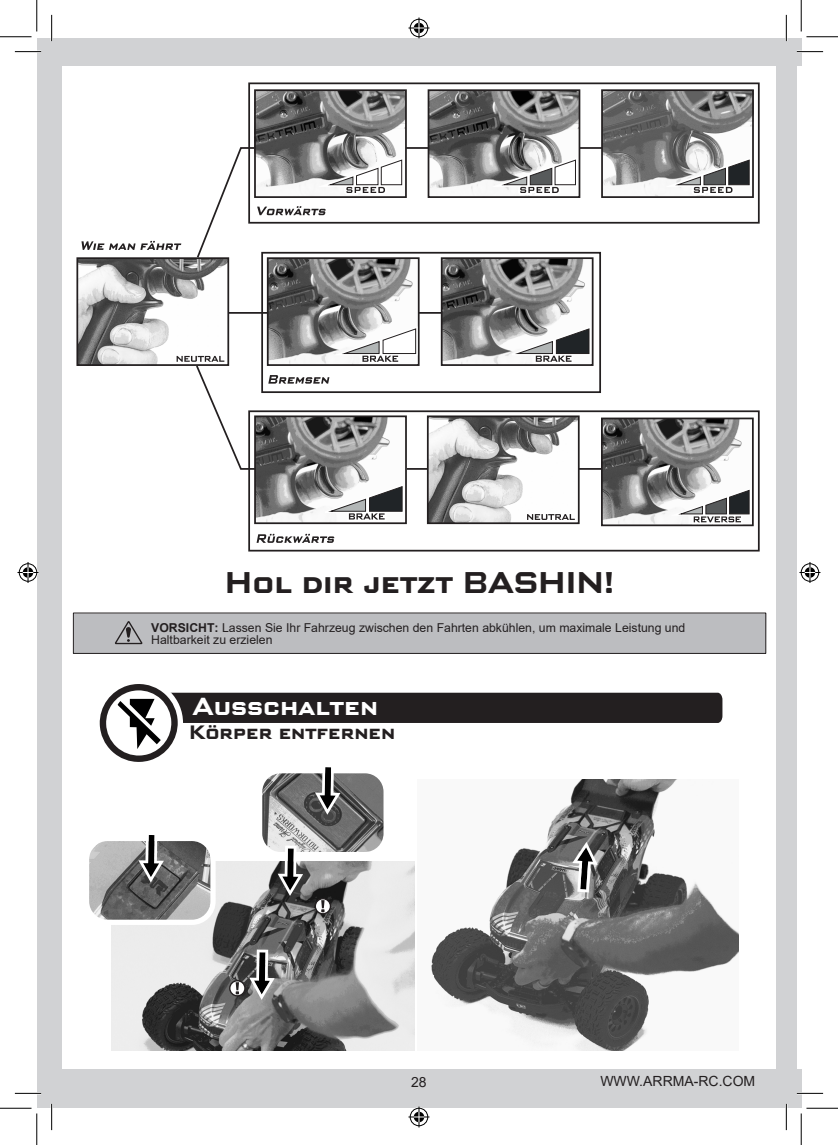
<style>
.page{position:relative;width:838px;height:1145px;background:#fff}
.page>*{position:absolute;margin:0;border:0;box-sizing:border-box;transform-origin:0 0}
.t1{font:700 29.75px "Bank Gothic";color:#231f20}
.t2{font:700 24.5px "Bank Gothic";color:#fff}
.t3{font:700 19.25px "Bank Gothic";color:#231f20}
.t4{font:14px "Arial";color:#231f20}
.t5{font:12.25px/12.1px "Arial";color:#231f20}
.s1{font-weight:700}
</style>
<div class="page">
<div style="left:38px;top:38px;width:763px;height:1069px;background:#d1d2d4"></div>
<hr style="left:797px;top:67px;width:4px;height:1002px;background:#fff">
<div style="left:62px;top:67px;width:713px;height:1002px;background:#fff"></div>
<svg style="left:81px;top:241px;width:100px;height:9px"></svg>
<svg style="left:256px;top:534px;width:78px;height:9px"></svg>
<hr style="left:216px;top:312px;width:237px;height:2px;background:#231f20">
<svg style="left:197px;top:146px;width:557px;height:114px"></svg>
<svg style="left:196px;top:364px;width:558px;height:107px"></svg>
<img style="left:79px;top:260px;width:147px;height:103px">
<div style="left:76px;top:257px;width:153px;height:109px;border:2px solid #231f20"></div>
<img style="left:430px;top:418px;width:146px;height:103px">
<div style="left:427px;top:415px;width:152px;height:109px;border:2px solid #231f20"></div>
<img style="left:257px;top:92px;width:147px;height:103px">
<div style="left:254px;top:89px;width:153px;height:109px;border:2px solid #231f20"></div>
<img style="left:444px;top:260px;width:141px;height:103px">
<div style="left:441px;top:257px;width:152px;height:109px;border:2px solid #231f20"></div>
<img style="left:430px;top:92px;width:147px;height:103px">
<div style="left:427px;top:89px;width:153px;height:109px;border:2px solid #231f20"></div>
<img style="left:270px;top:260px;width:146px;height:103px">
<div style="left:267px;top:257px;width:152px;height:109px;border:2px solid #231f20"></div>
<img style="left:257px;top:418px;width:147px;height:103px">
<div style="left:254px;top:415px;width:153px;height:109px;border:2px solid #231f20"></div>
<img style="left:604px;top:92px;width:146px;height:103px">
<div style="left:601px;top:89px;width:152px;height:109px;border:2px solid #231f20"></div>
<img style="left:604px;top:421px;width:146px;height:102px">
<div style="left:601px;top:418px;width:152px;height:108px;border:2px solid #231f20"></div>
<svg style="left:318px;top:157px;width:86px;height:38px"></svg>
<svg style="left:491px;top:157px;width:86px;height:38px"></svg>
<svg style="left:665px;top:157px;width:86px;height:38px"></svg>
<svg style="left:333px;top:326px;width:84px;height:38px"></svg>
<svg style="left:512px;top:326px;width:78px;height:38px"></svg>
<svg style="left:325px;top:484px;width:79px;height:37px"></svg>
<svg style="left:175px;top:354px;width:51px;height:10px"></svg>
<svg style="left:525px;top:512px;width:51px;height:10px"></svg>
<svg style="left:670px;top:488px;width:80px;height:36px"></svg>
<div style="left:248px;top:410px;width:511px;height:142px;border:2px solid #231f20"></div>
<div style="left:261px;top:252px;width:340px;height:141px;border:2px solid #231f20"></div>
<div style="left:248px;top:82px;width:511px;height:142px;border:2px solid #231f20"></div>
<div style="left:74px;top:613px;width:692px;height:41px;background:#bcbdc0"></div>
<div style="left:73px;top:613px;width:693px;height:41px;border:1px solid #231f20"></div>
<svg style="left:115px;top:621px;width:27px;height:23px"></svg>
<img style="left:112px;top:861px;width:302px;height:189px">
<img style="left:431px;top:815px;width:307px;height:235px">
<svg style="left:572px;top:842px;width:25px;height:51px"></svg>
<img style="left:90px;top:842px;width:123px;height:80px">
<div style="left:84px;top:836px;width:132px;height:89px;border:5px solid #fff;border-radius:21px"></div>
<svg style="left:314px;top:898px;width:17px;height:16px"></svg>
<svg style="left:229px;top:950px;width:46px;height:50px;background:#727272"></svg>
<img style="left:263px;top:815px;width:120px;height:36px">
<div style="left:257px;top:768px;width:132px;height:89px;border:5px solid #fff;border-radius:21px"></div>
<svg style="left:138px;top:835px;width:26px;height:48px"></svg>
<svg style="left:99px;top:684px;width:623px;height:131px"></svg>
<svg style="left:277px;top:846px;width:26px;height:50px"></svg>
<hr style="left:15px;top:51px;width:26px;height:2px;background:#fff">
<hr style="left:796px;top:51px;width:27px;height:2px;background:#fff">
<hr style="left:15px;top:1092px;width:26px;height:2px;background:#fff">
<hr style="left:796px;top:1092px;width:27px;height:2px;background:#fff">
<hr style="left:51px;top:15px;width:2px;height:26px;background:#fff">
<hr style="left:51px;top:1104px;width:2px;height:26px;background:#fff">
<hr style="left:785px;top:15px;width:2px;height:26px;background:#fff">
<hr style="left:785px;top:1104px;width:2px;height:26px;background:#fff">
<svg style="left:15px;top:51px;width:26px;height:1px"></svg>
<svg style="left:796px;top:51px;width:27px;height:1px"></svg>
<svg style="left:15px;top:1093px;width:26px;height:1px"></svg>
<svg style="left:796px;top:1093px;width:27px;height:1px"></svg>
<svg style="left:51px;top:15px;width:1px;height:26px"></svg>
<svg style="left:51px;top:1104px;width:1px;height:26px"></svg>
<svg style="left:786px;top:15px;width:1px;height:26px"></svg>
<svg style="left:786px;top:1104px;width:1px;height:26px"></svg>
<hr style="left:0;top:36px;width:32px;height:1px;background:#000">
<hr style="left:806px;top:36px;width:31px;height:1px;background:#000">
<hr style="left:0;top:1108px;width:32px;height:1px;background:#000">
<hr style="left:806px;top:1108px;width:31px;height:1px;background:#000">
<hr style="left:36px;top:0;width:1px;height:31px;background:#000">
<hr style="left:36px;top:1113px;width:1px;height:32px;background:#000">
<hr style="left:800px;top:0;width:1px;height:31px;background:#000">
<hr style="left:800px;top:1113px;width:1px;height:32px;background:#000">
<svg style="left:408px;top:18px;width:21px;height:21px"></svg>
<svg style="left:408px;top:1106px;width:21px;height:21px"></svg>
<svg style="left:18px;top:562px;width:21px;height:21px"></svg>
<svg style="left:799px;top:562px;width:21px;height:21px"></svg>
<p class="t1" style="left:225px;top:564px;width:391px">Hol dir jetzt BASHIN!</p>
<p class="t5" style="left:151px;top:621px;width:535px"><span class="s1">VORSICHT:</span> Lassen Sie Ihr Fahrzeug zwischen den Fahrten abkühlen, um maximale Leistung und<br>Haltbarkeit zu erzielen</p>
<p class="t2" style="left:193px;top:692px;width:187px">Ausschalten</p>
<p class="t3" style="left:189px;top:720px;width:208px">Körper entfernen</p>
<p class="t4" style="left:411px;top:1072px;width:17px">28</p>
<p class="t4" style="left:600px;top:1071px;width:156px">WWW.ARRMA-RC.COM</p>
</div>
